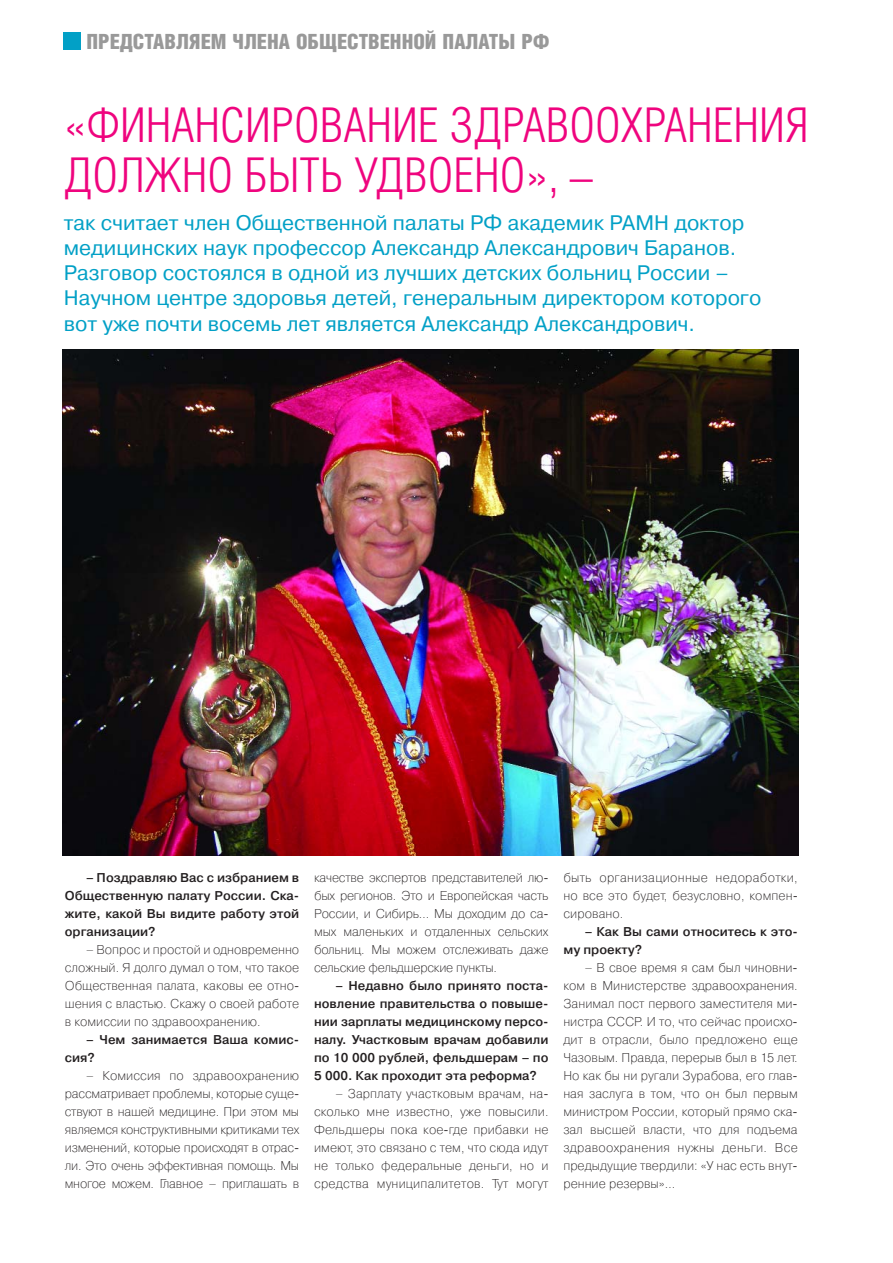
<style>
.page{position:relative;width:893px;height:1263px;background:#fff}
.page>*{position:absolute;margin:0;border:0;box-sizing:border-box;transform-origin:0 0}
.t1{font:300 48px/49.5px "Helios Cond";color:#ef047e}
.t2{font:21px/25.2px "Pragmatica C";color:#02a0c6}
.t3{font:900 21px "Helios Cond";color:#999}
.t4{font:12.75px/18px "Pragmatica Light C";color:#231f20;text-align:justify}
.t5{font:700 12.75px/18px "Pragmatica Light C";color:#231f20;text-align:justify}
</style>
<div class="page">
<div style="left:63px;top:33px;width:17px;height:17px;background:#02a0c6"></div>
<img style="left:62px;top:350px;width:736px;height:505px">
<h2 class="t3" style="left:86px;top:36px;width:465px">ПРЕДСТАВЛЯЕМ ЧЛЕНА ОБЩЕСТВЕННОЙ ПАЛАТЫ РФ</h2>
<h1 class="t1" style="left:64px;top:112px;width:746px">«ФИНАНСИРОВАНИЕ ЗДРАВООХРАНЕНИЯ<br>ДОЛЖНО БЫТЬ УДВОЕНО», –</h1>
<p class="t2" style="left:64px;top:211px;width:699px">так считает член Общественной палаты РФ академик РАМН доктор медицинских наук профессор Александр Александрович Баранов.<br>Разговор состоялся в одной из лучших детских больниц России – Научном центре здоровья детей, генеральным директором которого вот уже почти восемь лет является Александр Александрович.</p>
<p class="t5" style="left:65px;top:869px;width:236px;text-indent:21px">– Поздравляю Вас с избранием в Общественную палату России. Ска&shy;жите, какой Вы видите работу этой организации?</p>
<p class="t4" style="left:65px;top:941px;width:236px;text-indent:21px">– Вопрос и простой и одновременно сложный. Я долго думал о том, что такое Общественная палата, каковы ее отно&shy;шения с властью. Скажу о своей работе в комиссии по здравоохранению.</p>
<p class="t5" style="left:65px;top:1031px;width:236px;text-indent:21px">– Чем занимается Ваша комис&shy;сия?</p>
<p class="t4" style="left:65px;top:1067px;width:236px;text-indent:21px">– Комиссия по здравоохранению рассматривает проблемы, которые суще&shy;ствуют в нашей медицине. При этом мы являемся конструктивными критиками тех изменений, которые происходят в отрас&shy;ли. Это очень эффективная помощь. Мы многое можем. Главное – приглашать в</p>
<p class="t4" style="left:314px;top:869px;width:236px">качестве экспертов представителей лю&shy;бых регионов. Это и Европейская часть России, и Сибирь… Мы доходим до са&shy;мых маленьких и отдаленных сельских больниц. Мы можем отслеживать даже сельские фельдшерские пункты.</p>
<p class="t5" style="left:314px;top:977px;width:236px;text-indent:21px">– Недавно было принято поста&shy;новление правительства о повыше&shy;нии зарплаты медицинскому персо&shy;налу. Участковым врачам добавили по 10 000 рублей, фельдшерам – по 5 000. Как проходит эта реформа?</p>
<p class="t4" style="left:314px;top:1085px;width:236px;text-indent:21px">– Зарплату участковым врачам, на&shy;сколько мне известно, уже повысили.<br>Фельдшеры пока кое-где прибавки не имеют, это связано с тем, что сюда идут не только федеральные деньги, но и средства муниципалитетов. Тут могут</p>
<p class="t4" style="left:563px;top:869px;width:236px">быть организационные недоработки, но все это будет, безусловно, компен&shy;сировано.</p>
<p class="t5" style="left:563px;top:923px;width:236px;text-indent:21px">– Как Вы сами относитесь к это&shy;му проекту?</p>
<p class="t4" style="left:563px;top:959px;width:236px;text-indent:21px">– В свое время я сам был чиновни&shy;ком в Министерстве здравоохранения.<br>Занимал пост первого заместителя ми&shy;нистра СССР. И то, что сейчас происхо&shy;дит в отрасли, было предложено еще Чазовым. Правда, перерыв был в 15 лет.<br>Но как бы ни ругали Зурабова, его глав&shy;ная заслуга в том, что он был первым министром России, который прямо ска&shy;зал высшей власти, что для подъема здравоохранения нужны деньги. Все предыдущие твердили: «У нас есть внут&shy;ренние резервы»…</p>
</div>
